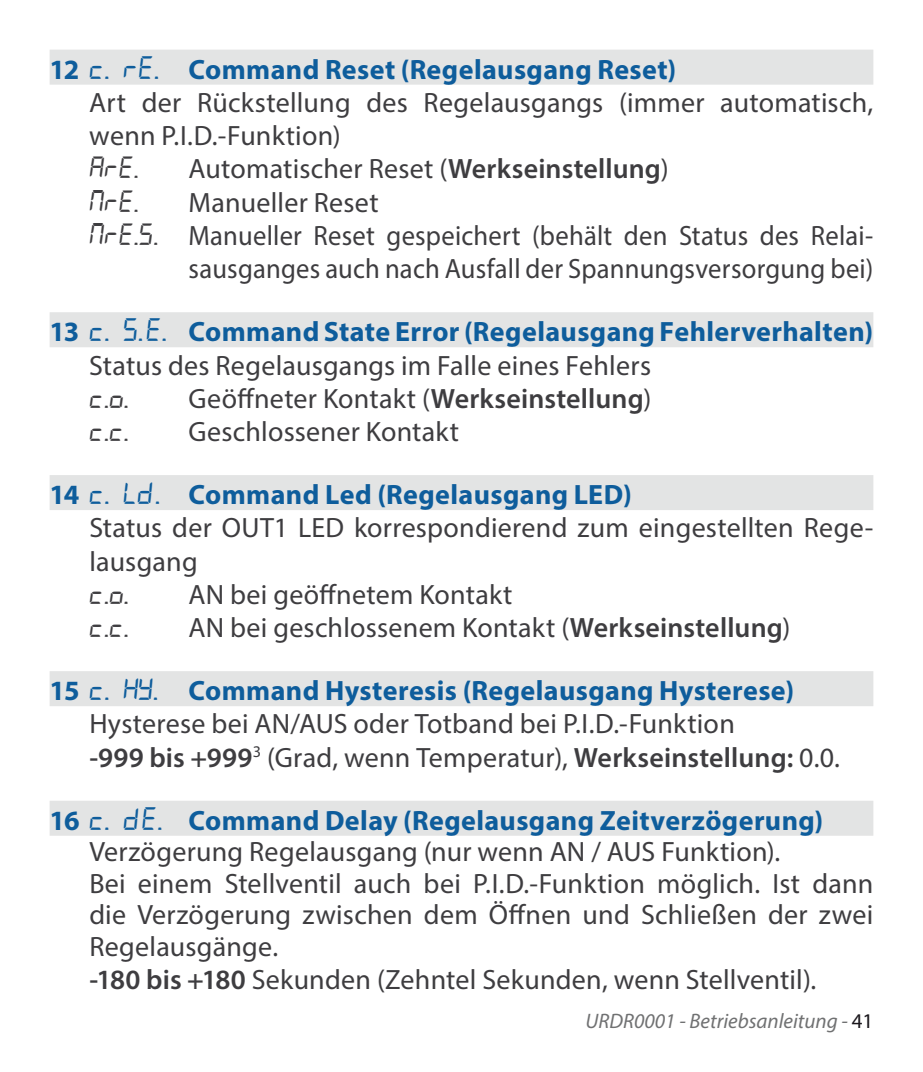
<style>
.page{position:relative;width:923px;height:1072px;background:#fff}
.page>*{position:absolute;margin:0;border:0;box-sizing:border-box;transform-origin:0 0}
.t1{font:29.75px "Pix 7 Segs";color:#3e3d40}
.t2{font:28px/33.2px "Myriad Pro";letter-spacing:.01em;color:#3e3d40}
.t3{font:28px "Myriad Pro";letter-spacing:.01em;color:#3e3d40;scale:.95 1}
.t4{font:700 28px/33.2px "Myriad Pro";letter-spacing:.015em;color:#0e5d9c}
.t5{font:italic 21px "Myriad Pro";color:#707172}
.s1{font-weight:700;color:#0e5d9c}
.s2{font-family:"Pix 7 Segs";font-size:31.5px;color:#0e5d9c}
.s3{font-weight:600}
.s4{font-family:"Pix 7 Segs";font-size:29.75px}
.s5{font-family:"Pix 7 Segs";font-weight:400;font-size:31.5px}
.s6{font-weight:400;color:#3e3d40}
.s7{font-style:normal;color:#1a171c}
</style>
<div class="page">
<div style="left:50px;top:50px;width:823px;height:35px;background:#e3e4e4"></div>
<div style="left:50px;top:312px;width:823px;height:35px;background:#e3e4e4"></div>
<div style="left:50px;top:475px;width:823px;height:35px;background:#e3e4e4"></div>
<div style="left:50px;top:671px;width:823px;height:35px;background:#e3e4e4"></div>
<div style="left:50px;top:800px;width:823px;height:35px;background:#e3e4e4"></div>
<p class="t2" style="left:89px;top:52px;width:785px;text-indent:-40px"><span class="s1">12</span> <span class="s2">c. re.</span> <span class="s1">Command Reset (Regelausgang Reset)<br></span>Art der Rückstellung des Regelausgangs (immer automatisch, wenn P.I.D.-Funktion)</p>
<p class="t1" style="left:89px;top:151px;width:53px">are.</p>
<p class="t2" style="left:188px;top:152px;width:481px">Automatischer Reset (<span class="s3">Werkseinstellung</span>)</p>
<p class="t1" style="left:89px;top:184px;width:53px">mre.</p>
<p class="t2" style="left:188px;top:185px;width:191px">Manueller Reset</p>
<p class="t3" style="left:89px;top:218px;width:827px"><span class="s4">mre.s.</span> Manueller Reset gespeichert (behält den Status des Relai-</p>
<p class="t3" style="left:189px;top:251px;width:722px">sausganges auch nach Ausfall der Spannungsversorgung bei)</p>
<p class="t4" style="left:89px;top:314px;width:785px;text-indent:-40px">13 <span class="s5">c. S.e.</span> Command State Error (Regelausgang Fehlerverhalten)<br><span class="s6">Status des Regelausgangs im Falle eines Fehlers</span></p>
<p class="t1" style="left:89px;top:380px;width:43px">c.o.</p>
<p class="t2" style="left:189px;top:381px;width:464px">Geöffneter Kontakt (<span class="s3">Werkseinstellung</span>)</p>
<p class="t1" style="left:89px;top:413px;width:43px">c.c.</p>
<p class="t2" style="left:189px;top:414px;width:272px">Geschlossener Kontakt</p>
<p class="t2" style="left:89px;top:477px;width:785px;text-indent:-40px"><span class="s1">14</span> <span class="s2">c. Ld.</span> <span class="s1">Command Led (Regelausgang LED)<br></span>Status der OUT1 LED korrespondierend zum eingestellten Rege&shy;lausgang</p>
<p class="t1" style="left:89px;top:576px;width:43px">c.o.</p>
<p class="t2" style="left:189px;top:577px;width:325px">AN bei geöffnetem Kontakt</p>
<p class="t1" style="left:89px;top:609px;width:43px">c.c.</p>
<p class="t2" style="left:189px;top:610px;width:603px">AN bei geschlossenem Kontakt (<span class="s3">Werkseinstellung</span>)</p>
<p class="t2" style="left:89px;top:673px;width:752px;text-indent:-40px"><span class="s1">15</span> <span class="s2">c. HY.</span> <span class="s1">Command Hysteresis (Regelausgang Hysterese)<br></span>Hysterese bei AN/AUS oder Totband bei P.I.D.-Funktion<br><span class="s3">-999 bis +999</span><sup>3</sup> (Grad, wenn Temperatur), <span class="s3">Werkseinstellung:</span> 0.0.</p>
<p class="t2" style="left:89px;top:804px;width:785px;line-height:31.8px;text-indent:-40px"><span class="s1">16</span> <span class="s2">c. de.</span> <span class="s1">Command Delay (Regelausgang Zeitverzögerung)<br></span>Verzögerung Regelausgang (nur wenn AN / AUS Funktion).<br>Bei einem Stellventil auch bei P.I.D.-Funktion möglich. Ist dann die Verzögerung zwischen dem Öffnen und Schließen der zwei Regelausgänge.<br><span class="s3">-180 bis +180</span> Sekunden (Zehntel Sekunden, wenn Stellventil).</p>
<p class="t5" style="left:585px;top:1008px;width:289px">URDR0001 - Betriebsanleitung - <span class="s7">41</span></p>
</div>
